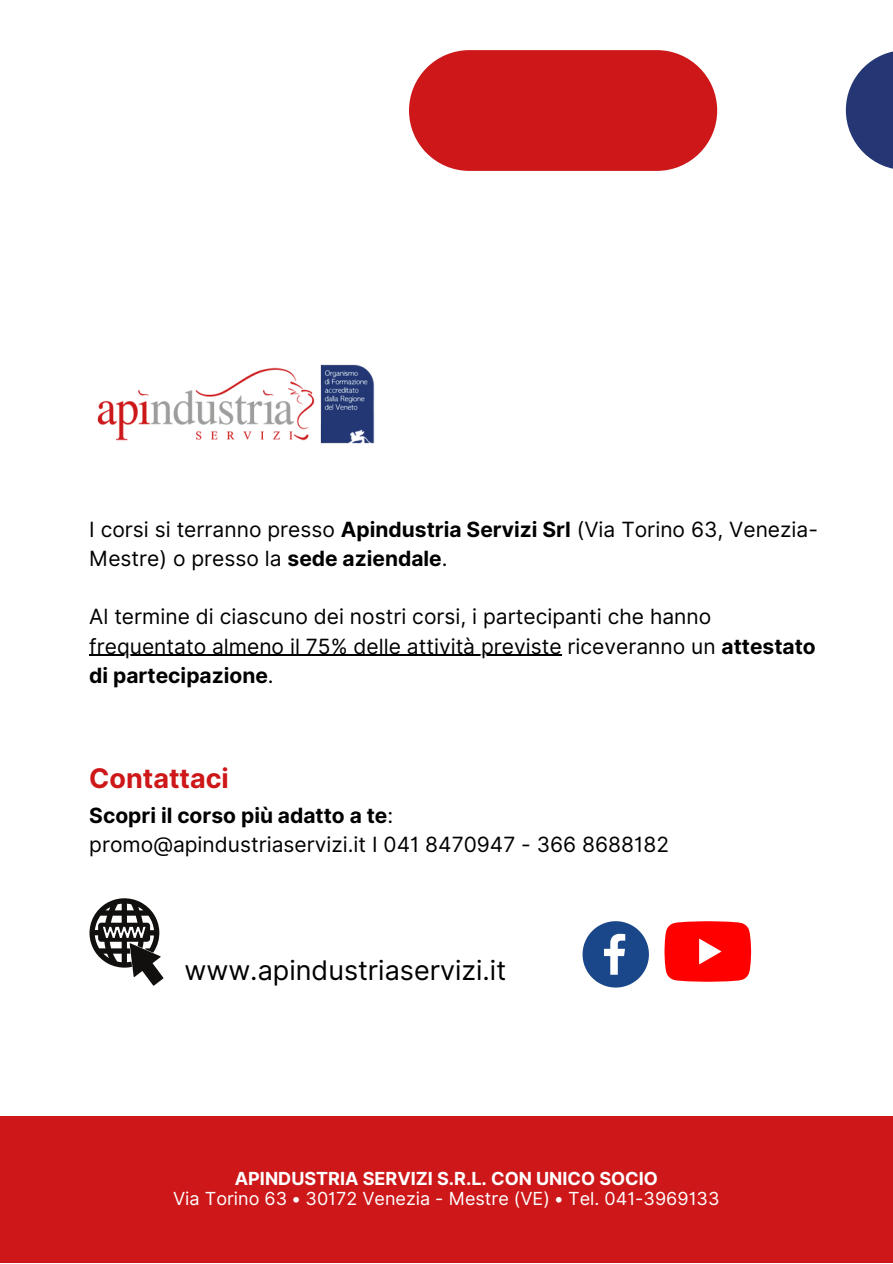
<style>
.page{position:relative;width:893px;height:1264px;background:#fff}
.page>*{position:absolute;margin:0;border:0;box-sizing:border-box;transform-origin:0 0}
.t1{font:27px "Inter";color:#000}
.t2{font:700 27px "Inter";color:#cd1719}
.t3{font:21px/29.2px "Inter";color:#000}
.t4{font:700 21px "Inter";color:#000}
.t5{font:18px "Inter";color:#fff}
.t6{font:700 18px "Inter";color:#fff}
.s1{font-weight:700}
.s2{font-weight:400}
</style>
<div class="page">
<svg style="left:845px;top:51px;width:47px;height:118px;fill:#243774"></svg>
<div style="left:409px;top:50px;width:308px;height:121px;background:#cd1719;border-radius:60px"></div>
<svg style="left:89px;top:898px;width:74px;height:87px"></svg>
<svg style="left:582px;top:921px;width:67px;height:66px"></svg>
<svg style="left:664px;top:921px;width:87px;height:60px;background:#ff1d1d"></svg>
<div style="left:0;top:1116px;width:892px;height:146px;background:#cd1719"></div>
<img style="left:97px;top:364px;width:278px;height:80px">
<hr style="left:89px;top:654px;width:472px;height:2px;background:#000">
<p class="t3" style="left:89px;top:514px;width:730px">I corsi si terranno presso <span class="s1">Apindustria Servizi Srl</span> (Via Torino 63, Venezia-<br>Mestre) o presso la <span class="s1">sede aziendale</span>.</p>
<p class="t3" style="left:89px;top:602px;width:728px">Al termine di ciascuno dei nostri corsi, i partecipanti che hanno frequentato almeno il 75% delle attività previste riceveranno un <span class="s1">attestato di partecipazione</span>.</p>
<p class="t2" style="left:89px;top:761px;width:141px">Contattaci</p>
<p class="t4" style="left:89px;top:803px;width:305px">Scopri il corso più adatto a te<span class="s2">:</span></p>
<p class="t3" style="left:89px;top:830px;width:581px">promo@apindustriaservizi.it I 041 8470947 - 366 8688182</p>
<p class="t1" style="left:184px;top:954px;width:323px">www.apindustriaservizi.it</p>
<p class="t6" style="left:235px;top:1167px;width:424px">APINDUSTRIA SERVIZI S.R.L. CON UNICO SOCIO</p>
<p class="t5" style="left:173px;top:1187px;width:548px">Via Torino 63 • 30172 Venezia - Mestre (VE) • Tel. 041-3969133</p>
</div>
